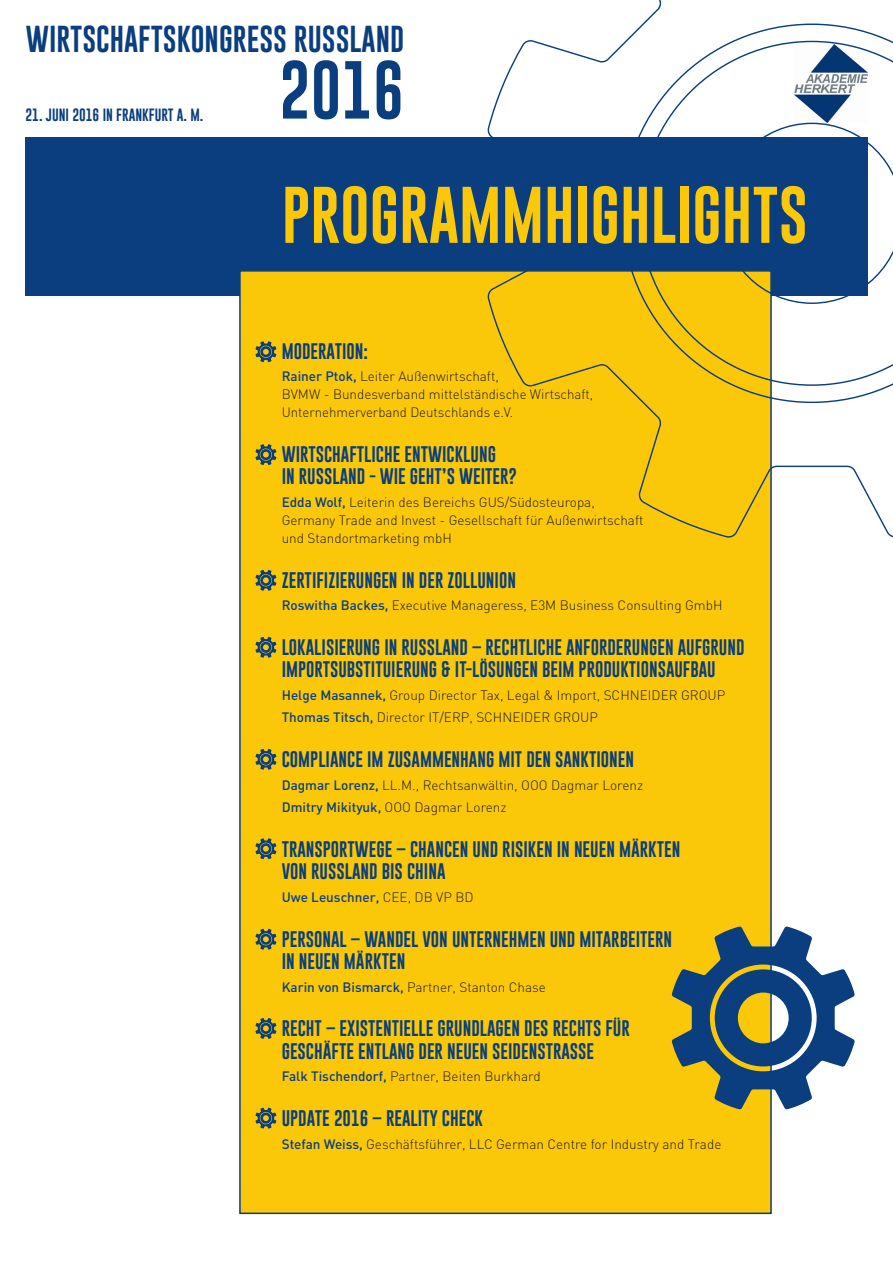
<style>
.page{position:relative;width:893px;height:1263px;background:#fff}
.page>*{position:absolute;margin:0;border:0;box-sizing:border-box;transform-origin:0 0}
.t1{font:60px "Gobold Lowplus";color:#0a3e7e}
.t2{font:58.5px "Gobold Lowplus";color:#fbc809}
.t3{font:27.45px "Gobold Lowplus";color:#0a3e7e}
.Thema{font:16.5px/22.5px "Gobold Lowplus";color:#0a3e7e}
.Name{font:300 13.5px/18px "DIN";color:#231f20}
.Name-2{font:500 13.5px "DIN";color:#0a3e7e}
.t4{font:13.05px "Gobold Lowplus";color:#0a3e7e}
.s1{font-weight:500;color:#0a3e7e}
.s2{font-weight:300;color:#231f20}
</style>
<div class="page">
<div style="left:25px;top:137px;width:842px;height:159px;background:#0a3e7e"></div>
<div style="left:239px;top:270px;width:533px;height:944px;background:#fbc809;border:2px solid #0a3e7e"></div>
<svg style="left:672px;top:926px;width:183px;height:183px"></svg>
<svg style="left:486px;top:0;width:407px;height:539px"></svg>
<svg style="left:639px;top:40px;width:254px;height:347px"></svg>
<svg style="left:255px;top:341px;width:21px;height:21px"></svg>
<svg style="left:255px;top:444px;width:21px;height:21px"></svg>
<svg style="left:255px;top:570px;width:21px;height:21px"></svg>
<svg style="left:255px;top:637px;width:21px;height:21px"></svg>
<svg style="left:255px;top:749px;width:21px;height:21px"></svg>
<svg style="left:255px;top:838px;width:21px;height:21px"></svg>
<svg style="left:255px;top:929px;width:21px;height:21px"></svg>
<svg style="left:255px;top:1018px;width:21px;height:21px"></svg>
<svg style="left:255px;top:1108px;width:21px;height:21px"></svg>
<p class="t3" style="left:26px;top:21px;width:380px">WIRTSCHAFTSKONGRESS RUSSLAND</p>
<p class="t4" style="left:26px;top:106px;width:179px">21. JUNI 2016 IN FRANKFURT A. M.</p>
<p class="t1" style="left:279px;top:51px;width:127px">2016</p>
<p class="t2" style="left:282px;top:177px;width:528px">PROGRAMMHIGHLIGHTS</p>
<p class="Thema" style="left:282px;top:341px;width:88px">MODERATION:</p>
<p class="Name" style="left:282px;top:367px;width:313px"><span class="s1">Rainer Ptok,</span> Leiter Außenwirtschaft,<br>BVMW - Bundesverband mittelständische Wirtschaft,<br>Unternehmerverband Deutschlands e.V.</p>
<p class="Thema" style="left:282px;top:444px;width:237px">WIRTSCHAFTLICHE ENTWICKLUNG<br>IN RUSSLAND - WIE GEHT’S WEITER?</p>
<p class="Name" style="left:282px;top:493px;width:363px"><span class="s1">Edda Wolf,</span> Leiterin des Bereichs GUS/Südosteuropa,<br>Germany Trade and Invest - Gesellschaft für Außenwirtschaft und Standortmarketing mbH</p>
<p class="Thema" style="left:282px;top:570px;width:236px">ZERTIFIZIERUNGEN IN DER ZOLLUNION</p>
<p class="Name" style="left:282px;top:596px;width:442px"><span class="s1">Roswitha Backes,</span> Executive Manageress, E3M Business Consulting GmbH</p>
<p class="Thema" style="left:282px;top:637px;width:464px">LOKALISIERUNG IN RUSSLAND – RECHTLICHE ANFORDERUNGEN AUFGRUND<br>IMPORTSUBSTITUIERUNG &amp; IT-LÖSUNGEN BEIM PRODUKTIONSAUFBAU</p>
<p class="Name" style="left:282px;top:686px;width:445px"><span class="s1">Helge Masannek,</span> Group Director Tax, Legal &amp; Import, SCHNEIDER GROUP</p>
<p class="Name" style="left:282px;top:708px;width:318px"><span class="s1">Thomas Titsch,</span> Director IT/ERP, SCHNEIDER GROUP</p>
<p class="Thema" style="left:282px;top:749px;width:354px">COMPLIANCE IM ZUSAMMENHANG MIT DEN SANKTIONEN</p>
<p class="Name" style="left:282px;top:776px;width:363px"><span class="s1">Dagmar Lorenz,</span> LL.M., Rechtsanwältin, OOO Dagmar Lorenz</p>
<p class="Name-2" style="left:282px;top:799px;width:226px">Dmitry Mikityuk, <span class="s2">OOO Dagmar Lorenz</span></p>
<p class="Thema" style="left:282px;top:839px;width:400px">TRANSPORTWEGE – CHANCEN UND RISIKEN IN NEUEN MÄRKTEN<br>VON RUSSLAND BIS CHINA</p>
<p class="Name-2" style="left:282px;top:888px;width:193px">Uwe Leuschner, <span class="s2">CEE, DB VP BD</span></p>
<p class="Thema" style="left:282px;top:929px;width:392px">PERSONAL – WANDEL VON UNTERNEHMEN UND MITARBEITERN<br>IN NEUEN MÄRKTEN</p>
<p class="Name" style="left:282px;top:978px;width:266px"><span class="s1">Karin von Bismarck,</span> Partner, Stanton Chase</p>
<p class="Thema" style="left:282px;top:1018px;width:350px">RECHT – EXISTENTIELLE GRUNDLAGEN DES RECHTS FÜR<br>GESCHÄFTE ENTLANG DER NEUEN SEIDENSTRASSE</p>
<p class="Name" style="left:282px;top:1067px;width:260px"><span class="s1">Falk Tischendorf,</span> Partner, Beiten Burkhard</p>
<p class="Thema" style="left:282px;top:1108px;width:203px">UPDATE 2016 – REALITY CHECK</p>
<p class="Name" style="left:282px;top:1135px;width:441px"><span class="s1">Stefan Weiss,</span> Geschäftsführer, LLC German Centre for Industry and Trade</p>
</div>
